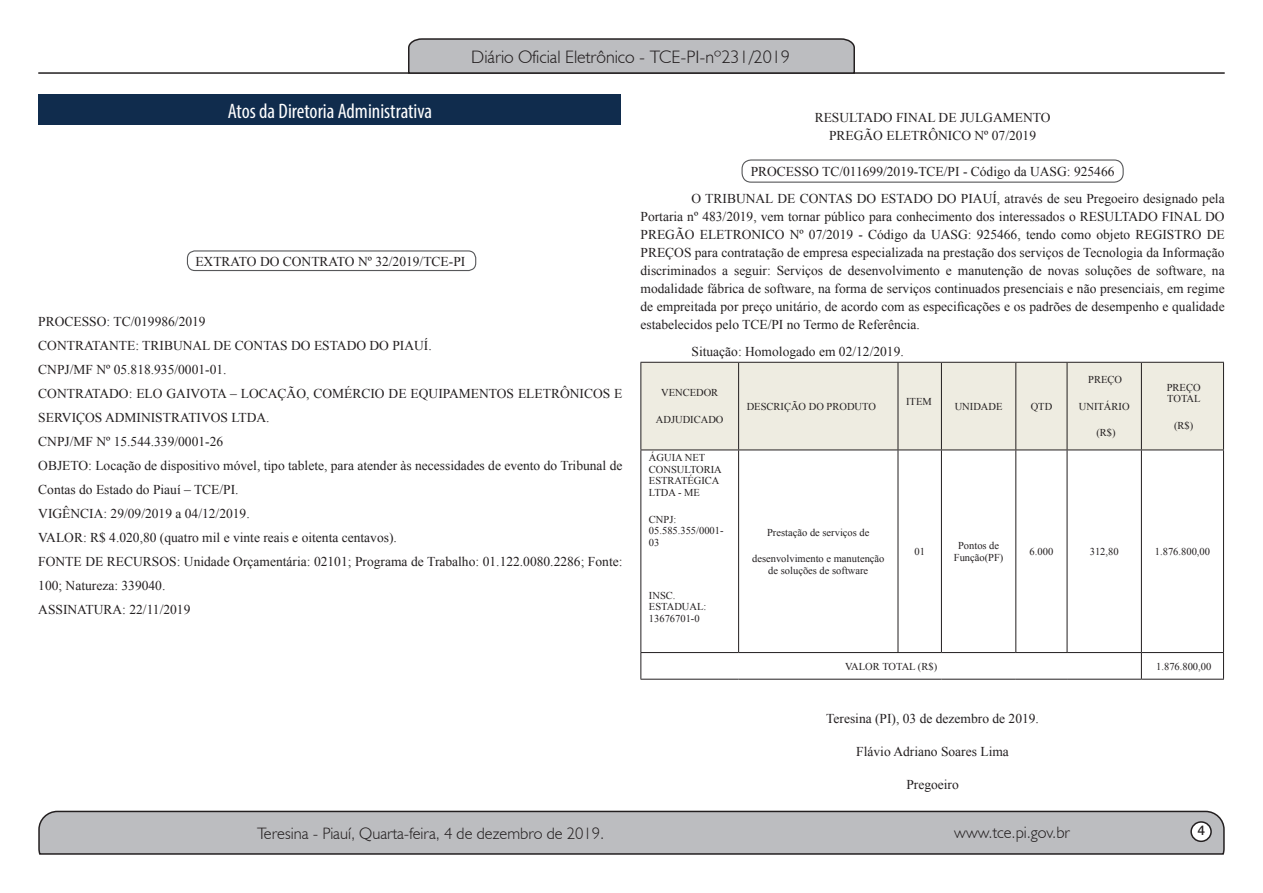
<style>
.page{position:relative;width:1263px;height:893px;background:#fff}
.page>*{position:absolute;margin:0;border:0;box-sizing:border-box;transform-origin:0 0}
.t1{font:condensed 21px "Myriad Pro";color:#fff}
.t2{font:300 18px "Humanist 521 BT";color:#231f20}
.t3{font:300 16.5px "Humanist 521 BT";color:#231f20}
.t4{font:15px "Estrangelo Edessa";color:#231f20}
.parag__12{font:13.5px/18px "Times New Roman";color:#231f20}
.assinatura_centraliz{font:13.5px "Times New Roman";color:#231f20}
.t5{font:10.5px/11.6px "Times New Roman";color:#231f20}
</style>
<div class="page">
<svg style="left:38px;top:810px;width:1187px;height:45px;background:#b3b3b6"></svg>
<div style="left:1191px;top:822px;width:20px;height:19px;background:#fff;border-radius:50%"></div>
<div style="left:1190px;top:821px;width:22px;height:21px;border:2px solid #231f20;border-radius:50%"></div>
<hr style="left:38px;top:72px;width:1187px;height:2px;background:#231f20">
<svg style="left:407px;top:38px;width:449px;height:36px;background:#aeafb2"></svg>
<div style="left:39px;top:94px;width:582px;height:31px;background:#102c4d"></div>
<div style="left:641px;top:363px;width:582px;height:87px;background:#eeece1"></div>
<hr style="left:640px;top:362px;width:99px;height:1px;background:#231f20">
<hr style="left:739px;top:362px;width:159px;height:1px;background:#231f20">
<hr style="left:898px;top:362px;width:43px;height:1px;background:#231f20">
<hr style="left:941px;top:362px;width:75px;height:1px;background:#231f20">
<hr style="left:1016px;top:362px;width:51px;height:1px;background:#231f20">
<hr style="left:1067px;top:362px;width:74px;height:1px;background:#231f20">
<hr style="left:1141px;top:362px;width:83px;height:1px;background:#231f20">
<hr style="left:640px;top:450px;width:99px;height:1px;background:#231f20">
<hr style="left:739px;top:450px;width:159px;height:1px;background:#231f20">
<hr style="left:898px;top:450px;width:43px;height:1px;background:#231f20">
<hr style="left:941px;top:450px;width:75px;height:1px;background:#231f20">
<hr style="left:1016px;top:450px;width:51px;height:1px;background:#231f20">
<hr style="left:1067px;top:450px;width:74px;height:1px;background:#231f20">
<hr style="left:1141px;top:450px;width:83px;height:1px;background:#231f20">
<hr style="left:640px;top:652px;width:99px;height:1px;background:#231f20">
<hr style="left:739px;top:652px;width:159px;height:1px;background:#231f20">
<hr style="left:898px;top:652px;width:43px;height:1px;background:#231f20">
<hr style="left:941px;top:652px;width:75px;height:1px;background:#231f20">
<hr style="left:1016px;top:652px;width:51px;height:1px;background:#231f20">
<hr style="left:1067px;top:652px;width:74px;height:1px;background:#231f20">
<hr style="left:1141px;top:652px;width:83px;height:1px;background:#231f20">
<hr style="left:640px;top:679px;width:99px;height:1px;background:#231f20">
<hr style="left:739px;top:679px;width:159px;height:1px;background:#231f20">
<hr style="left:898px;top:679px;width:43px;height:1px;background:#231f20">
<hr style="left:941px;top:679px;width:75px;height:1px;background:#231f20">
<hr style="left:1016px;top:679px;width:51px;height:1px;background:#231f20">
<hr style="left:1067px;top:679px;width:74px;height:1px;background:#231f20">
<hr style="left:1141px;top:679px;width:83px;height:1px;background:#231f20">
<hr style="left:640px;top:363px;width:1px;height:87px;background:#231f20">
<hr style="left:640px;top:450px;width:1px;height:202px;background:#231f20">
<svg style="left:640px;top:653px;width:1px;height:26px"></svg>
<hr style="left:738px;top:363px;width:1px;height:87px;background:#231f20">
<hr style="left:898px;top:363px;width:1px;height:87px;background:#231f20">
<hr style="left:941px;top:363px;width:1px;height:87px;background:#231f20">
<hr style="left:1015px;top:363px;width:1px;height:87px;background:#231f20">
<hr style="left:1067px;top:363px;width:1px;height:87px;background:#231f20">
<hr style="left:1141px;top:363px;width:1px;height:87px;background:#231f20">
<hr style="left:1223px;top:363px;width:1px;height:87px;background:#231f20">
<hr style="left:738px;top:450px;width:1px;height:202px;background:#231f20">
<hr style="left:898px;top:450px;width:1px;height:202px;background:#231f20">
<hr style="left:941px;top:450px;width:1px;height:202px;background:#231f20">
<hr style="left:1015px;top:450px;width:1px;height:202px;background:#231f20">
<hr style="left:1067px;top:450px;width:1px;height:202px;background:#231f20">
<hr style="left:1141px;top:450px;width:1px;height:202px;background:#231f20">
<hr style="left:1223px;top:450px;width:1px;height:202px;background:#231f20">
<svg style="left:1141px;top:653px;width:1px;height:26px"></svg>
<svg style="left:1223px;top:653px;width:1px;height:26px"></svg>
<div style="left:187px;top:250px;width:289px;height:21px;border:1px solid #57585a;border-radius:8px"></div>
<div style="left:741px;top:159px;width:383px;height:24px;border:1px solid #57585a;border-radius:9px"></div>
<h2 class="t2" style="left:471px;top:46px;width:320px">Diário Oficial Eletrônico - TCE-PI-nº231/2019</h2>
<p class="t1" style="left:228px;top:98px;width:206px">Atos da Diretoria Administrativa</p>
<p class="parag__12" style="left:195px;top:252px;width:271px">EXTRATO DO CONTRATO Nº 32/2019/TCE-PI</p>
<p class="parag__12" style="left:38px;top:312px;width:169px">PROCESSO: TC/019986/2019</p>
<p class="parag__12" style="left:38px;top:336px;width:395px">CONTRATANTE: TRIBUNAL DE CONTAS DO ESTADO DO PIAUÍ.</p>
<p class="parag__12" style="left:38px;top:360px;width:190px">CNPJ/MF Nº 05.818.935/0001-01.</p>
<p class="parag__12" style="left:38px;top:381px;width:586px;line-height:24px">CONTRATADO: ELO GAIVOTA – LOCAÇÃO, COMÉRCIO DE EQUIPAMENTOS ELETRÔNICOS E<br>SERVIÇOS ADMINISTRATIVOS LTDA.</p>
<p class="parag__12" style="left:38px;top:432px;width:186px">CNPJ/MF Nº 15.544.339/0001-26</p>
<p class="parag__12" style="left:38px;top:453px;width:586px;line-height:24px">OBJETO: Locação de dispositivo móvel, tipo tablete, para atender às necessidades de evento do Tribunal de<br>Contas do Estado do Piauí – TCE/PI.</p>
<p class="parag__12" style="left:38px;top:504px;width:213px">VIGÊNCIA: 29/09/2019 a 04/12/2019.</p>
<p class="parag__12" style="left:38px;top:528px;width:360px">VALOR: R$ 4.020,80 (quatro mil e vinte reais e oitenta centavos).</p>
<p class="parag__12" style="left:38px;top:549px;width:586px;line-height:24px">FONTE DE RECURSOS: Unidade Orçamentária: 02101; Programa de Trabalho: 01.122.0080.2286; Fonte:<br>100; Natureza: 339040.</p>
<p class="parag__12" style="left:38px;top:600px;width:154px">ASSINATURA: 22/11/2019</p>
<p class="assinatura_centraliz" style="left:815px;top:108px;width:237px">RESULTADO FINAL DE JULGAMENTO</p>
<p class="assinatura_centraliz" style="left:829px;top:126px;width:209px">PREGÃO ELETRÔNICO Nº 07/2019</p>
<p class="assinatura_centraliz" style="left:751px;top:162px;width:365px">PROCESSO TC/011699/2019-TCE/PI - Código da UASG: 925466</p>
<p class="parag__12" style="left:640px;top:189px;width:586px;text-align:justify;text-indent:51px">O TRIBUNAL DE CONTAS DO ESTADO DO PIAUÍ, através de seu Pregoeiro designado pela Portaria nº 483/2019, vem tornar público para conhecimento dos interessados o RESULTADO FINAL DO PREGÃO ELETRONICO Nº 07/2019 - Código da UASG: 925466, tendo como objeto REGISTRO DE PREÇOS para contratação de empresa especializada na prestação dos serviços de Tecnologia da Informação discriminados a seguir: Serviços de desenvolvimento e manutenção de novas soluções de software, na modalidade fábrica de software, na forma de serviços continuados presenciais e não presenciais, em regime de empreitada por preço unitário, de acordo com as especificações e os padrões de desempenho e qualidade estabelecidos pelo TCE/PI no Termo de Referência.</p>
<p class="parag__12" style="left:691px;top:342px;width:214px">Situação: Homologado em 02/12/2019.</p>
<p class="t5" style="left:661px;top:387px;width:59px">VENCEDOR</p>
<p class="t5" style="left:656px;top:414px;width:69px">ADJUDICADO</p>
<p class="t5" style="left:1088px;top:374px;width:35px">PREÇO</p>
<p class="t5" style="left:1079px;top:400px;width:52px">UNITÁRIO</p>
<p class="t5" style="left:1096px;top:427px;width:21px">(R$)</p>
<p class="t5" style="left:1167px;top:381px;width:35px">PREÇO<br>TOTAL</p>
<p class="t5" style="left:1174px;top:419px;width:21px">(R$)</p>
<p class="t5" style="left:747px;top:400px;width:131px">DESCRIÇÃO DO PRODUTO</p>
<p class="t5" style="left:906px;top:396px;width:27px">ITEM</p>
<p class="t5" style="left:955px;top:400px;width:49px">UNIDADE</p>
<p class="t5" style="left:1031px;top:400px;width:23px">QTD</p>
<p class="t5" style="left:649px;top:452px;width:74px">ÁGUIA NET<br>CONSULTORIA<br>ESTRATÉGICA<br>LTDA - ME</p>
<p class="t5" style="left:649px;top:513px;width:76px">CNPJ:<br>05.585.355/0001-<br>03</p>
<p class="t5" style="left:649px;top:589px;width:59px">INSC.<br>ESTADUAL:<br>13676701-0</p>
<p class="t5" style="left:767px;top:526px;width:104px">Prestação de serviços de</p>
<p class="t5" style="left:752px;top:553px;width:134px;text-align:center">desenvolvimento e manutenção de soluções de software</p>
<p class="t5" style="left:914px;top:545px;width:12px">01</p>
<p class="t5" style="left:954px;top:540px;width:51px;text-align:center">Pontos de<br>Função(PF)</p>
<p class="t5" style="left:1030px;top:545px;width:25px">6.000</p>
<p class="t5" style="left:1090px;top:545px;width:30px">312,80</p>
<p class="t5" style="left:1155px;top:545px;width:57px">1.876.800,00</p>
<p class="t5" style="left:845px;top:660px;width:94px">VALOR TOTAL (R$)</p>
<p class="t5" style="left:1156px;top:660px;width:57px">1.876.800,00</p>
<p class="parag__12" style="left:826px;top:709px;width:214px">Teresina (PI), 03 de dezembro de 2019.</p>
<p class="parag__12" style="left:856px;top:742px;width:154px">Flávio Adriano Soares Lima</p>
<p class="parag__12" style="left:906px;top:775px;width:54px">Pregoeiro</p>
<p class="t3" style="left:257px;top:823px;width:349px">Teresina - Piauí, Quarta-feira, 4 de dezembro de 2019.</p>
<p class="t3" style="left:954px;top:822px;width:117px">www.tce.pi.gov.br</p>
<p class="t4" style="left:1197px;top:823px;width:9px">4</p>
</div>
